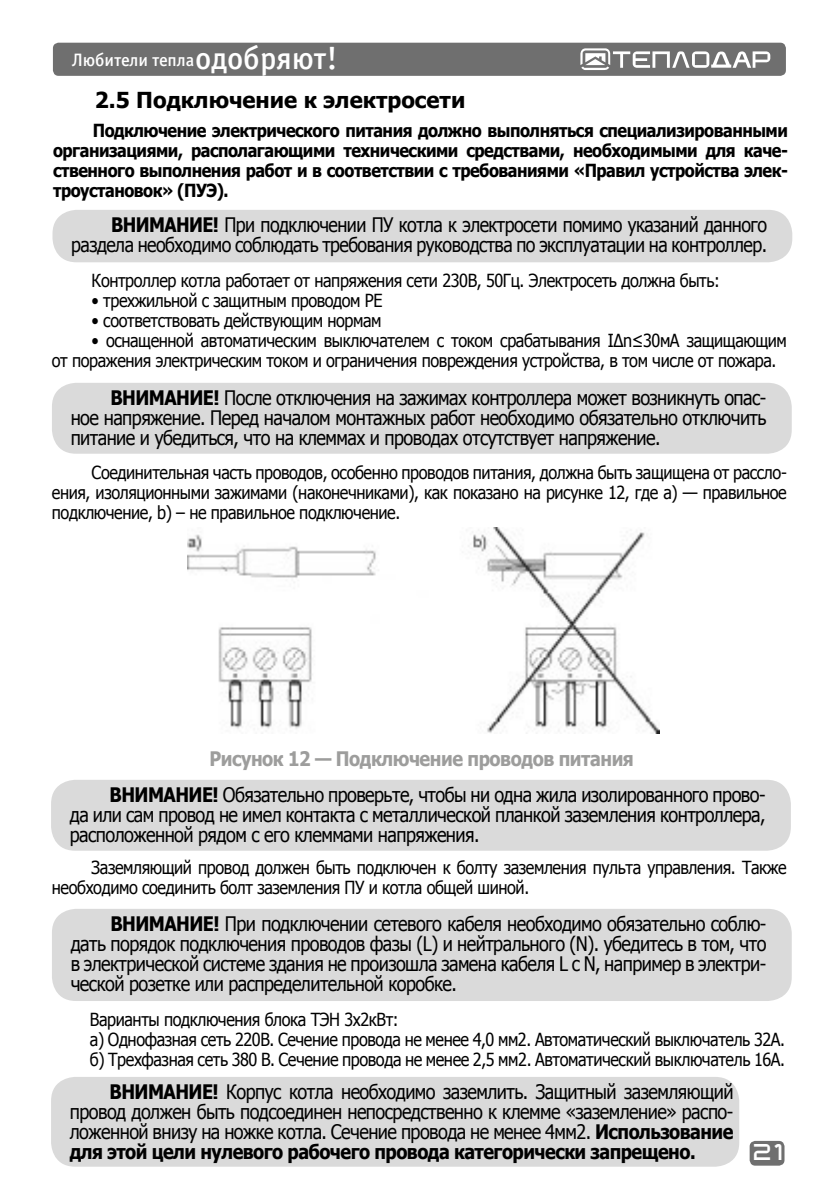
<style>
.page{position:relative;width:840px;height:1191px;background:#fff}
.page>*{position:absolute;margin:0;border:0;box-sizing:border-box;transform-origin:0 0}
.t1{font:700 22px "Tahoma";color:#000}
.t2{font:20px/20px "Tahoma";letter-spacing:-.03em;color:#000;text-align:justify;scale:.9 1}
.t3{font:20px/20px "Tahoma";letter-spacing:-.03em;color:#000;text-align:right;scale:.89 1}
.t4{font:18px/20px "Tahoma";letter-spacing:-.025em;color:#000;scale:.9 1}
.t5{font:700 18px/20px "Tahoma";letter-spacing:-.03em;color:#000;text-align:justify;scale:.9 1}
.t6{font:18px "Officina Sans Medium C";letter-spacing:-.005em;color:#fff}
.t7{font:16px "teplodar";color:#fff}
.s1{font-size:32px}
.s2{font-weight:700}
.s3{font-weight:700;color:#9d9d9c}
</style>
<div class="page">
<div style="left:749px;top:1140px;width:35px;height:25px;background:#6f6f6f;border-radius:6px"></div>
<div style="left:53px;top:43px;width:732px;height:33px;background:#6f6f6f;border-radius:6px"></div>
<svg style="left:580px;top:48px;width:189px;height:22px"></svg>
<div style="left:52px;top:210px;width:739px;height:52px;background:#dadada;border-radius:24px"></div>
<div style="left:52px;top:383px;width:739px;height:71px;background:#dadada;border-radius:24px"></div>
<img style="left:187px;top:527px;width:472px;height:206px">
<div style="left:51px;top:780px;width:739px;height:70px;background:#dadada;border-radius:24px"></div>
<div style="left:52px;top:909px;width:739px;height:92px;background:#dadada;border-radius:24px"></div>
<div style="left:51px;top:1077px;width:687px;height:89px;background:#dadada;border-radius:24px"></div>
<p class="t6" style="left:72px;top:50px;width:267px">Любители тепла<span class="s1">одобряют!</span></p>
<p class="t1" style="left:95px;top:84px;width:372px">2.5 Подключение к электросети</p>
<p class="t5" style="left:53px;top:120px;width:817px;text-indent:40px">Подключение электрического питания должно выполняться специализированными организациями, располагающими техническими средствами, необходимыми для каче&shy;ственного выполнения работ и в соответствии с требованиями «Правил устройства элек&shy;троустановок» (ПУЭ).</p>
<p class="t3" style="left:71px;top:214px;width:782px"><span class="s2">ВНИМАНИЕ!</span> При подключении ПУ котла к электросети помимо указаний данного раздела необходимо соблюдать требования руководства по эксплуатации на контроллер.</p>
<p class="t4" style="left:92px;top:269px;width:699px">Контроллер котла работает от напряжения сети 230В, 50Гц. Электросеть должна быть:</p>
<p class="t4" style="left:92px;top:289px;width:324px">• трехжильной с защитным проводом PE</p>
<p class="t4" style="left:92px;top:309px;width:323px">• соответствовать действующим нормам</p>
<p class="t4" style="left:52px;top:329px;width:817px;text-indent:40px">• оснащенной автоматическим выключателем с током срабатывания IΔn≤30мА защищающим от поражения электрическим током и ограничения повреждения устройства, в том числе от пожара.</p>
<p class="t2" style="left:71px;top:387px;width:774px;text-indent:40px"><span class="s2">ВНИМАНИЕ!</span> После отключения на зажимах контроллера может возникнуть опас&shy;ное напряжение. Перед началом монтажных работ необходимо обязательно отключить питание и убедиться, что на клеммах и проводах отсутствует напряжение.</p>
<p class="t4" style="left:52px;top:461px;width:817px;text-align:justify;text-indent:40px">Соединительная часть проводов, особенно проводов питания, должна быть защищена от рассло&shy;ения, изоляционными зажимами (наконечниками), как показано на рисунке 12, где a) — правильное подключение, b) – не правильное подключение.</p>
<p class="t2" style="left:109px;top:740px;width:730px;line-height:36px;text-indent:100px"><span class="s3">Рисунок 12 — Подключение проводов питания<br></span><span class="s2">ВНИМАНИЕ!</span> Обязательно проверьте, чтобы ни одна жила изолированного прово-</p>
<p class="t2" style="left:70px;top:804px;width:774px">да или сам провод не имел контакта с металлической планкой заземления контроллера, расположенной рядом с его клеммами напряжения.</p>
<p class="t4" style="left:52px;top:857px;width:817px;text-indent:40px">Заземляющий провод должен быть подключен к болту заземления пульта управления. Также необходимо соединить болт заземления ПУ и котла общей шиной.</p>
<p class="t2" style="left:71px;top:913px;width:774px;text-indent:40px"><span class="s2">ВНИМАНИЕ!</span> При подключении сетевого кабеля необходимо обязательно соблю&shy;дать порядок подключения проводов фазы (L) и нейтрального (N). убедитесь в том, что в электрической системе здания не произошла замена кабеля L с N, например в электри&shy;ческой розетке или распределительной коробке.</p>
<p class="t4" style="left:90px;top:1008px;width:773px">Варианты подключения блока ТЭН 3х2кВт:<br>а) Однофазная сеть 220В. Сечение провода не менее 4,0 мм2. Автоматический выключатель 32А. б) Трехфазная сеть 380 В. Сечение провода не менее 2,5 мм2. Автоматический выключатель 16А.</p>
<p class="t2" style="left:70px;top:1081px;width:738px;text-indent:40px"><span class="s2">ВНИМАНИЕ!</span> Корпус котла необходимо заземлить. Защитный заземляющий провод должен быть подсоединен непосредственно к клемме «заземление» распо&shy;ложенной внизу на ножке котла. Сечение провода не менее 4мм2. <span class="s2">Использование для этой цели нулевого рабочего провода категорически запрещено.</span></p>
<p class="t7" style="left:753px;top:1145px;width:29px">21</p>
</div>
